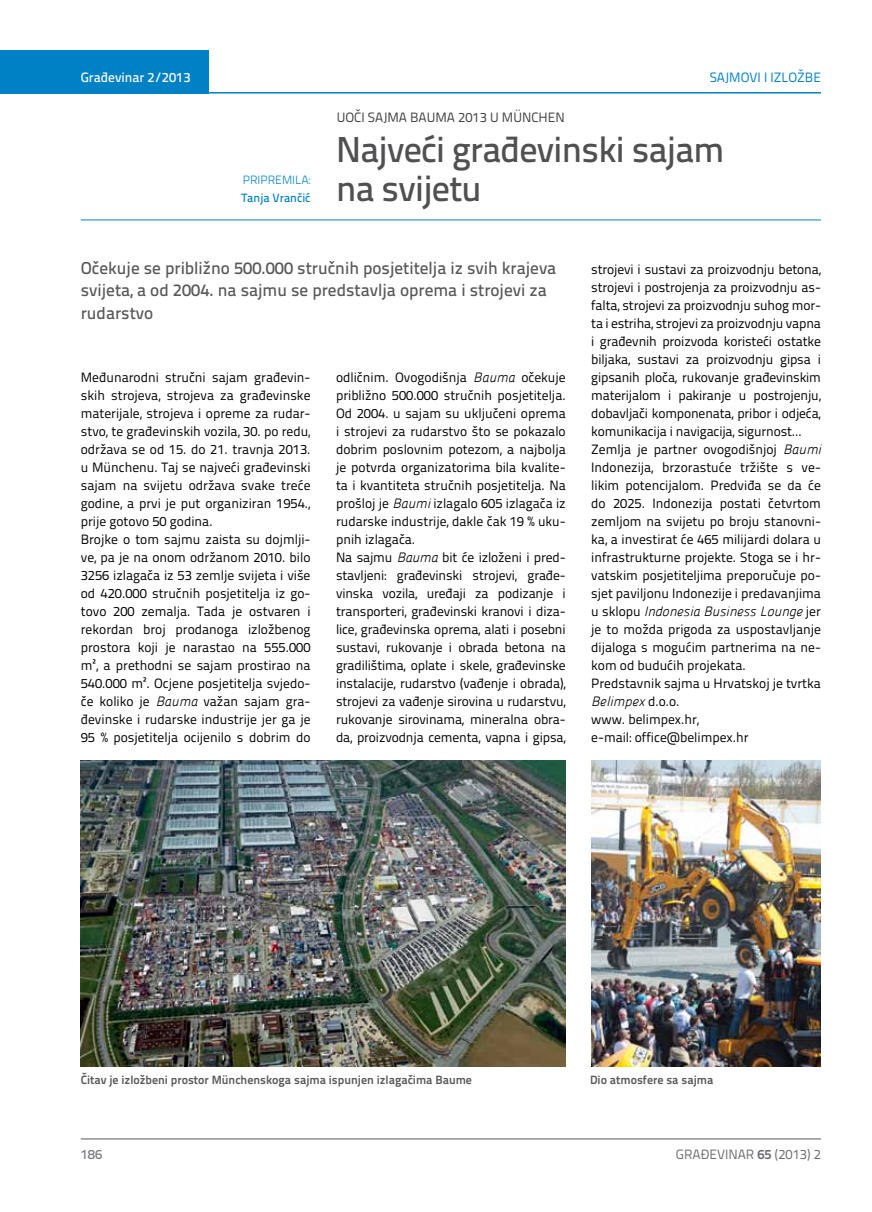
<style>
.page{position:relative;width:872px;height:1212px;background:#fff}
.page>*{position:absolute;margin:0;border:0;box-sizing:border-box;transform-origin:0 0}
.t1{font:500 36px/39px "Titillium Text 22 L";letter-spacing:-.02em;color:#505052}
.t2{font:500 17.25px/22.5px "Titillium Text 22 L";color:#58595b}
.t3{font:13.5px/18px "Titillium Text 22 L";color:#000}
.t4{font:italic 13.5px "Panefresco 250 wt";color:#000}
.t5{font:13.5px "Titillium Text 22 L";color:#414042}
.t6{font:13.5px "Titillium Text 22 L";color:#6d6e71}
.t7{font:500 13.5px "Titillium Text 22 L";color:#fff}
.t8{font:13.5px "Titillium Text 22 L";color:#0081c6}
.t9{font:500 13.5px "Titillium Text 22 L";color:#797a7d}
.t10{font:700 12px "Titillium Text 22 L";color:#58595b}
.t11{font:500 12px "Titillium Text 22 L";color:#0081c6}
.t12{font:300 12px "Titillium Text 22 L";color:#0081c6}
.s1{font-family:"Panefresco 250 wt";font-style:italic}
.s2{font-family:"Titillium Text 22 L";font-style:normal}
.s3{font-weight:700}
</style>
<div class="page">
<hr style="left:81px;top:1139px;width:740px;height:1px;background:#58595b">
<div style="left:0;top:50px;width:208px;height:44px;background:#0081c6"></div>
<hr style="left:0;top:92px;width:821px;height:2px;background:#0081c6">
<hr style="left:81px;top:220px;width:740px;height:1px;background:#0081c6">
<img style="left:81px;top:760px;width:484px;height:306px">
<img style="left:591px;top:760px;width:230px;height:306px">
<p class="t7" style="left:81px;top:67px;width:111px">Građevinar 2/2013</p>
<p class="t8" style="left:709px;top:68px;width:113px">SAJMOVI I IZLOŽBE</p>
<p class="t12" style="left:243px;top:171px;width:69px">PRIPREMILA:</p>
<p class="t11" style="left:241px;top:188px;width:71px">Tanja Vrančić</p>
<p class="t5" style="left:337px;top:107px;width:229px">UOČI SAJMA BAUMA 2013 U MÜNCHEN</p>
<h1 class="t1" style="left:336px;top:128px;width:390px">Najveći građevinski sajam na svijetu</h1>
<p class="t2" style="left:81px;top:255px;width:477px">Očekuje se približno 500.000 stručnih posjetitelja iz svih krajeva svijeta, a od 2004. na sajmu se predstavlja oprema i strojevi za rudarstvo</p>
<p class="t3" style="left:81px;top:367px;width:231px">Međunarodni stručni sajam građevin&shy;skih strojeva, strojeva za građevinske materijale, strojeva i opreme za rudar&shy;stvo, te građevinskih vozila, 30. po redu, održava se od 15. do 21. travnja 2013. u Münchenu. Taj se najveći građevinski sajam na svijetu održava svake treće godine, a prvi je put organiziran 1954., prije gotovo 50 godina.<br>Brojke o tom sajmu zaista su dojmlji&shy;ve, pa je na onom održanom 2010. bilo 3256 izlagača iz 53 zemlje svijeta i više od 420.000 stručnih posjetitelja iz go&shy;tovo 200 zemalja. Tada je ostvaren i rekordan broj prodanoga izložbenog prostora koji je narastao na 555.000 m², a prethodni se sajam prostirao na 540.000 m². Ocjene posjetitelja svjedo&shy;če koliko je <span class="s1">Bauma</span> važan sajam gra&shy;đevinske i rudarske industrije jer ga je 95 % posjetitelja ocijenilo s dobrim do</p>
<p class="t3" style="left:336px;top:367px;width:231px">odličnim. Ovogodišnja <span class="s1">Bauma</span> očekuje približno 500.000 stručnih posjetitelja.<br>Od 2004. u sajam su uključeni oprema i strojevi za rudarstvo što se pokazalo dobrim poslovnim potezom, a najbolja je potvrda organizatorima bila kvalite&shy;ta i kvantiteta stručnih posjetitelja. Na prošloj je <span class="s1">Baumi</span> izlagalo 605 izlagača iz rudarske industrije, dakle čak 19 % uku&shy;pnih izlagača.<br>Na sajmu <span class="s1">Bauma</span> bit će izloženi i pred&shy;stavljeni: građevinski strojevi, građe&shy;vinska vozila, uređaji za podizanje i transporteri, građevinski kranovi i diza&shy;lice, građevinska oprema, alati i posebni sustavi, rukovanje i obrada betona na gradilištima, oplate i skele, građevinske instalacije, rudarstvo (vađenje i obrada), strojevi za vađenje sirovina u rudarstvu, rukovanje sirovinama, mineralna obra&shy;da, proizvodnja cementa, vapna i gipsa,</p>
<p class="t3" style="left:591px;top:259px;width:231px">strojevi i sustavi za proizvodnju betona, strojevi i postrojenja za proizvodnju as&shy;falta, strojevi za proizvodnju suhog mor&shy;ta i estriha, strojevi za proizvodnju vapna i građevnih proizvoda koristeći ostatke biljaka, sustavi za proizvodnju gipsa i gipsanih ploča, rukovanje građevinskim materijalom i pakiranje u postrojenju, dobavljači komponenata, pribor i odjeća, komunikacija i navigacija, sigurnost...<br>Zemlja je partner ovogodišnjoj <span class="s1">Baumi </span>Indonezija, brzorastuće tržište s ve&shy;likim potencijalom. Predviđa se da će do 2025. Indonezija postati četvrtom zemljom na svijetu po broju stanovni&shy;ka, a investirat će 465 milijardi dolara u infrastrukturne projekte. Stoga se i hr&shy;vatskim posjetiteljima preporučuje po&shy;sjet paviljonu Indonezije i predavanjima</p>
<p class="t4" style="left:591px;top:601px;width:231px"><span class="s2">u sklopu</span> Indonesia Business Lounge <span class="s2">jer</span></p>
<p class="t3" style="left:591px;top:619px;width:231px">je to možda prigoda za uspostavljanje dijaloga s mogućim partnerima na ne&shy;kom od budućih projekata.<br>Predstavnik sajma u Hrvatskoj je tvrtka</p>
<p class="t4" style="left:591px;top:691px;width:90px">Belimpex <span class="s2">d.o.o.</span></p>
<p class="t3" style="left:591px;top:709px;width:159px">www. belimpex.hr,<br>e-mail: office@belimpex.hr</p>
<p class="t10" style="left:81px;top:1071px;width:393px">Čitav je izložbeni prostor Münchenskoga sajma ispunjen izlagačima Baume</p>
<p class="t10" style="left:590px;top:1071px;width:125px">Dio atmosfere sa sajma</p>
<p class="t9" style="left:81px;top:1144px;width:23px">186</p>
<p class="t6" style="left:676px;top:1144px;width:146px">GRAĐEVINAR <span class="s3">65</span> (2013) 2</p>
</div>
